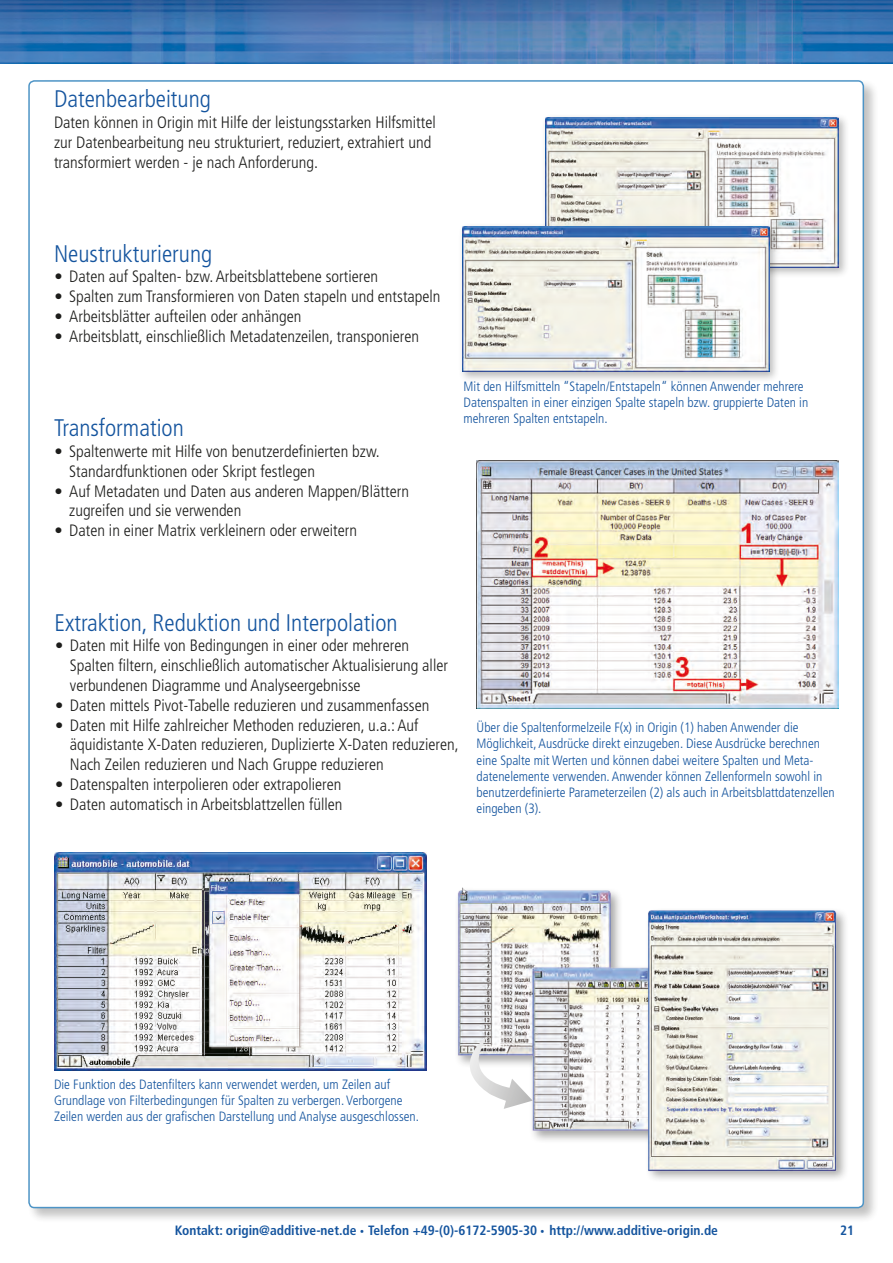
<style>
.page{position:relative;width:893px;height:1263px;background:#fff}
.page>*{position:absolute;margin:0;border:0;box-sizing:border-box;transform-origin:0 0}
.t1{font:300 condensed 24px "Frutiger";color:#14549e}
.t2{font:300 condensed 16.5px/19.8px "Frutiger";color:#1d1d1b}
.t3{font:300 condensed 13.5px/16.2px "Frutiger";color:#14549e}
.t4{font:700 condensed 13.5px "Frutiger";color:#14549e}
.s1{font-family:"Myriad Pro"}
</style>
<div class="page">
<div style="left:27px;top:79px;width:852px;height:1144px;background:#1d1d1b;opacity:.39"></div>
<div style="left:29px;top:81px;width:834px;height:1126px;background:#fff;border-radius:5px"></div>
<img style="left:0;top:0;width:893px;height:64px">
<img style="left:54px;top:852px;width:372px;height:218px">
<div style="left:541px;top:113px;width:308px;height:165px;background:#1d1d1b;opacity:.3"></div>
<img style="left:545px;top:117px;width:294px;height:151px">
<div style="left:458px;top:222px;width:322px;height:161px;background:#1d1d1b;opacity:.3"></div>
<img style="left:463px;top:226px;width:307px;height:146px">
<div style="left:455px;top:885px;width:228px;height:259px;background:#1d1d1b;opacity:.4"></div>
<img style="left:455px;top:886px;width:220px;height:249px">
<div style="left:645px;top:907px;width:203px;height:276px;background:#1d1d1b;opacity:.4"></div>
<img style="left:644px;top:906px;width:195px;height:265px">
<svg style="left:459px;top:1036px;width:74px;height:73px"></svg>
<img style="left:477px;top:461px;width:362px;height:248px">
<h1 class="t1" style="left:54px;top:85px;width:158px">Datenbearbeitung</h1>
<p class="t2" style="left:54px;top:113px;width:383px">Daten können in Origin mit Hilfe der leistungsstarken Hilfsmittel zur Datenbearbeitung neu strukturiert, reduziert, extrahiert und transformiert werden - je nach Anforderung.</p>
<h1 class="t1" style="left:54px;top:240px;width:160px">Neustrukturierung</h1>
<p class="t2" style="left:54px;top:267px;width:325px">• Daten auf Spalten- bzw. Arbeitsblattebene sortieren</p>
<p class="t2" style="left:54px;top:287px;width:388px">• Spalten zum Transformieren von Daten stapeln und entstapeln</p>
<p class="t2" style="left:54px;top:307px;width:249px">• Arbeitsblätter aufteilen oder anhängen</p>
<p class="t2" style="left:54px;top:326px;width:366px">• Arbeitsblatt, einschließlich Metadatenzeilen, transponieren</p>
<h1 class="t1" style="left:54px;top:414px;width:131px">Transformation</h1>
<p class="t2" style="left:69px;top:441px;width:312px;text-indent:-15px">• Spaltenwerte mit Hilfe von benutzerdefinierten bzw.<br>Standardfunktionen oder Skript festlegen</p>
<p class="t2" style="left:69px;top:481px;width:341px;text-indent:-15px">• Auf Metadaten und Daten aus anderen Mappen/Blättern zugreifen und sie verwenden</p>
<p class="t2" style="left:54px;top:521px;width:304px">• Daten in einer Matrix verkleinern oder erweitern</p>
<p class="t3" style="left:464px;top:378px;width:346px">Mit den Hilfsmitteln “Stapeln/Entstapeln“ können Anwender mehrere<br>Datenspalten in einer einzigen Spalte stapeln bzw. gruppierte Daten in mehreren Spalten entstapeln.</p>
<h1 class="t1" style="left:54px;top:609px;width:345px">Extraktion, Reduktion und Interpolation</h1>
<p class="t2" style="left:70px;top:636px;width:380px;text-indent:-15px">• Daten mit Hilfe von Bedingungen in einer oder mehreren<br>Spalten filtern, einschließlich automatischer Aktualisierung aller verbundenen Diagramme und Analyseergebnisse</p>
<p class="t2" style="left:55px;top:695px;width:376px">• Daten mittels Pivot-Tabelle reduzieren und zusammenfassen</p>
<p class="t2" style="left:70px;top:715px;width:390px;text-indent:-15px">• Daten mit Hilfe zahlreicher Methoden reduzieren, u.a.: Auf äquidistante X-Daten reduzieren, Duplizierte X-Daten reduzieren,<br>Nach Zeilen reduzieren und Nach Gruppe reduzieren</p>
<p class="t2" style="left:55px;top:774px;width:288px">• Datenspalten interpolieren oder extrapolieren</p>
<p class="t2" style="left:55px;top:794px;width:289px">• Daten automatisch in Arbeitsblattzellen füllen</p>
<p class="t3" style="left:477px;top:720px;width:360px">Über die Spaltenformelzeile F(x) in Origin (1) haben Anwender die Möglichkeit, Ausdrücke direkt einzugeben. Diese Ausdrücke berechnen eine Spalte mit Werten und können dabei weitere Spalten und Meta&shy;datenelemente verwenden. Anwender können Zellenformeln sowohl in benutzerdefinierte Parameterzeilen (2) als auch in Arbeitsblattdatenzellen eingeben (3).</p>
<p class="t3" style="left:54px;top:1076px;width:366px">Die Funktion des Datenfilters kann verwendet werden, um Zeilen auf<br>Grundlage von Filterbedingungen für Spalten zu verbergen. Verborgene<br>Zeilen werden aus der grafischen Darstellung und Analyse ausgeschlossen.</p>
<p class="t4" style="left:175px;top:1222px;width:545px">Kontakt: origin@additive-net.de <span class="s1">•</span> Telefon +49-(0)-6172-5905-30 <span class="s1">•</span> http://www.additive-origin.de</p>
<p class="t4" style="left:840px;top:1222px;width:16px">21</p>
</div>
